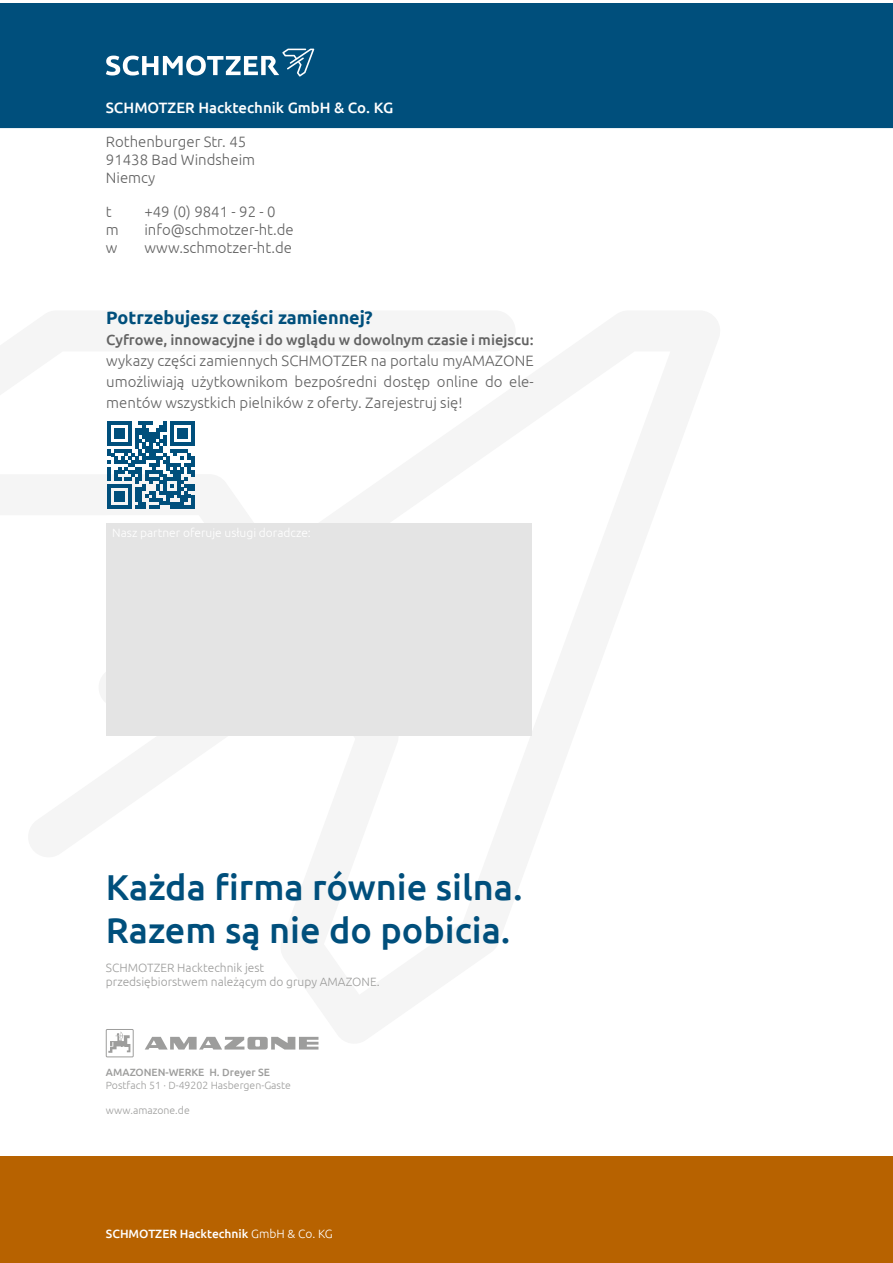
<style>
.page{position:relative;width:893px;height:1263px;background:#fff}
.page>*{position:absolute;margin:0;border:0;box-sizing:border-box;transform-origin:0 0}
.t1{font:500 36px/43.2px "Ubuntu";color:#004f7c}
.t2{font:700 18px "Ubuntu";color:#004f7c}
.t3{font:300 15px/18px "Ubuntu";color:#636363}
.t4{font:500 15px "Ubuntu";color:#fff}
.t5{font:500 14.7px "Ubuntu";color:#636363}
.t6{font:300 12px/14.4px "Ubuntu";color:#9d9d9c}
.t7{font:500 12px "Ubuntu";color:#fff}
.t8{font:300 10.5px "Ubuntu";color:#9d9d9c}
.t9{font:500 10.5px "Ubuntu";color:#9d9d9c}
.s1{font-weight:300}
</style>
<div class="page">
<div style="left:0;top:3px;width:893px;height:126px;background:#004f7c"></div>
<div style="left:0;top:1157px;width:893px;height:106px;background:#b76200"></div>
<svg style="left:106px;top:49px;width:208px;height:28px"></svg>
<div style="left:106px;top:523px;width:425px;height:213px;background:#e4e4e4"></div>
<svg style="left:145px;top:1037px;width:173px;height:12px"></svg>
<div style="left:106px;top:1029px;width:28px;height:28px;border:1px solid #9d9d9c"></div>
<svg style="left:108px;top:1031px;width:22px;height:22px"></svg>
<svg style="left:107px;top:421px;width:87px;height:88px"></svg>
<p class="t4" style="left:106px;top:98px;width:289px">SCHMOTZER Hacktechnik GmbH &amp; Co. KG</p>
<p class="t3" style="left:106px;top:132px;width:151px">Rothenburger Str. 45<br>91438 Bad Windsheim<br>Niemcy</p>
<p class="t3" style="left:106px;top:202px;width:14px">t m w</p>
<p class="t3" style="left:144px;top:202px;width:151px">+49 (0) 9841 - 92 - 0 info@schmotzer-ht.de www.schmotzer-ht.de</p>
<p class="t2" style="left:106px;top:307px;width:268px">Potrzebujesz części zamiennej?</p>
<p class="t5" style="left:106px;top:330px;width:429px">Cyfrowe, innowacyjne i do wglądu w dowolnym czasie i miejscu:</p>
<p class="t3" style="left:106px;top:350px;width:429px;line-height:21px;text-align:justify">wykazy części zamiennych SCHMOTZER na portalu myAMAZONE umożliwiają użytkownikom bezpośredni dostęp online do ele&shy;mentów wszystkich pielników z oferty. Zarejestruj się!</p>
<h1 class="t1" style="left:106px;top:864px;width:418px">Każda firma równie silna.<br>Razem są nie do pobicia.</h1>
<p class="t6" style="left:106px;top:960px;width:275px">SCHMOTZER Hacktechnik jest<br>przedsiębiorstwem należącym do grupy AMAZONE.</p>
<p class="t9" style="left:106px;top:1066px;width:166px">AMAZONEN-WERKE H. Dreyer SE</p>
<p class="t8" style="left:106px;top:1079px;width:186px">Postfach 51 · D-49202 Hasbergen-Gaste</p>
<p class="t8" style="left:106px;top:1104px;width:85px">www.amazone.de</p>
<p class="t7" style="left:106px;top:1226px;width:228px">SCHMOTZER Hacktechnik <span class="s1">GmbH &amp; Co. KG</span></p>
</div>
